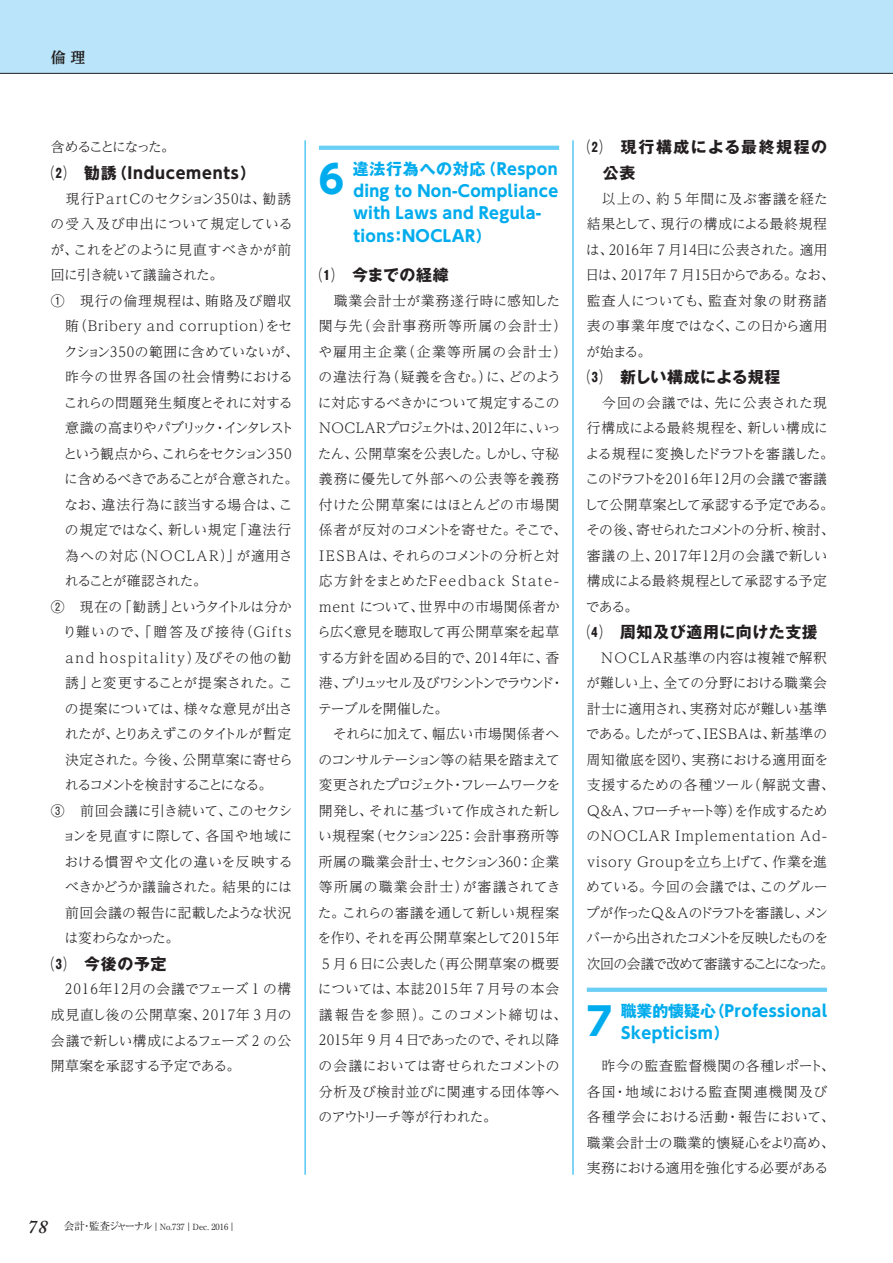
<style>
.page{position:relative;width:893px;height:1263px;background:#fff}
.page>*{position:absolute;margin:0;border:0;box-sizing:border-box;transform-origin:0 0}
.t1{font:700 38.25px "UD Shin Go Pr 6 N";color:#00aced}
.t2{font:700 15.9px/22.4px "UD Shin Go Pr 6 N";letter-spacing:.025em;color:#00aced}
.t3{font:700 15.9px "Gothic MB101 Pro";letter-spacing:.04em;color:#231f20}
.t4{font:700 15.9px "UD Shin Go Pr 6 N";letter-spacing:.045em;color:#231f20}
.t5{font:700 15.9px/25.5px "Gothic MB101 Pro";letter-spacing:.095em;color:#231f20}
.t6{font:700 15.9px "Gothic MB101 Pro";letter-spacing:.045em;color:#00aced}
.t7{font:700 15.9px "Gothic MB101 Pro";letter-spacing:.005em;color:#231f20}
.t8{font:700 14.85px "UD Reimin Pr 6 N";color:#231f20}
.t9{font:300 13.8px/25.5px "UD Reimin Pr 6 N";color:#231f20}
.t10{font:300 13.8px/25.5px "UD Reimin Pr 6 N";letter-spacing:.02em;color:#231f20}
.t11{font:300 13.8px/25.5px "UD Reimin Pr 6 N";letter-spacing:.025em;color:#231f20}
.t12{font:300 13.8px "UD Reimin Pr 6 N";letter-spacing:.06em;color:#231f20}
.t13{font:300 13.8px "UD Reimin Pr 6 N";letter-spacing:.04em;color:#231f20}
.t14{font:300 13.8px "UD Reimin Pr 6 N";letter-spacing:-.02em;color:#231f20}
.t15{font:300 13.8px "UD Reimin Pr 6 N";letter-spacing:-.025em;color:#231f20}
.t16{font:300 13.8px "UD Reimin Pr 6 N";letter-spacing:-.03em;color:#231f20}
.t17{font:300 13.8px "UD Reimin Pr 6 N";letter-spacing:.045em;color:#231f20}
.t18{font:300 13.8px "UD Reimin Pr 6 N";letter-spacing:-.055em;color:#231f20}
.t19{font:300 13.8px "UD Reimin Pr 6 N";letter-spacing:.115em;color:#231f20}
.t20{font:300 13.8px "UD Reimin Pr 6 N";letter-spacing:-.035em;color:#231f20}
.t21{font:300 13.8px "UD Reimin Pr 6 N";letter-spacing:.035em;color:#231f20}
.t22{font:300 13.8px "UD Reimin Pr 6 N";letter-spacing:.03em;color:#231f20}
.t23{font:300 13.8px "UD Reimin Pr 6 N";letter-spacing:-.05em;color:#231f20}
.t24{font:300 13.8px "UD Reimin Pr 6 N";letter-spacing:-.15em;color:#231f20}
.t25{font:300 13.8px "UD Reimin Pr 6 N";letter-spacing:.065em;color:#231f20}
.t26{font:300 13.8px "UD Reimin Pr 6 N";letter-spacing:.11em;color:#231f20}
.t27{font:300 13.8px "UD Reimin Pr 6 N";letter-spacing:-.14em;color:#231f20}
.t28{font:300 13.8px "UD Reimin Pr 6 N";letter-spacing:-.12em;color:#231f20}
.t29{font:300 13.8px "UD Reimin Pr 6 N";letter-spacing:-.045em;color:#231f20}
.t30{font:300 13.8px "UD Reimin Pr 6 N";letter-spacing:-.09em;color:#231f20}
.t31{font:300 13.8px "UD Reimin Pr 6 N";letter-spacing:-.13em;color:#231f20}
.t32{font:300 13.8px "UD Reimin Pr 6 N";letter-spacing:-.085em;color:#231f20}
.t33{font:300 13.8px "UD Reimin Pr 6 N";letter-spacing:-.06em;color:#231f20}
.t34{font:300 13.8px "UD Reimin Pr 6 N";letter-spacing:.075em;color:#231f20}
.t35{font:300 13.8px "UD Reimin Pr 6 N";letter-spacing:-.04em;color:#231f20}
.t36{font:300 13.8px "UD Reimin Pr 6 N";letter-spacing:.055em;color:#231f20}
.t37{font:300 13.8px "UD Reimin Pr 6 N";letter-spacing:.095em;color:#231f20}
.t38{font:300 13.8px "UD Reimin Pr 6 N";letter-spacing:.105em;color:#231f20}
.t39{font:300 13.8px "UD Reimin Pr 6 N";letter-spacing:.085em;color:#231f20}
.t40{font:300 13.8px "UD Reimin Pr 6 N";letter-spacing:.05em;color:#231f20}
.t41{font:300 13.8px "UD Reimin Pr 6 N";letter-spacing:-.075em;color:#231f20}
.t42{font:300 13.8px "UD Reimin Pr 6 N";letter-spacing:-.07em;color:#231f20}
.t43{font:300 13.8px "UD Reimin Pr 6 N";letter-spacing:-.125em;color:#231f20}
.t44{font:8.55px "Ryumin Pr 6 N";color:#231f20}
.s1{font-family:"Gothic MB101 Pro"}
.s2{font-family:"Gothic MB101 Pro";font-weight:400}
.s3{font-family:"UD Shin Go Pr 6 N"}
.s4{font-family:"Adobe Caslon Pro";font-weight:600;font-style:italic;font-size:19.2px}
.s5{font-size:10.65px}
</style>
<div class="page">
<div style="left:0;top:0;width:893px;height:73px;background:#b9e4f9"></div>
<hr style="left:0;top:73px;width:893px;height:1px;background:#231f20">
<hr style="left:573px;top:140px;width:1px;height:1035px;background:#00aced">
<hr style="left:305px;top:140px;width:1px;height:1035px;background:#00aced">
<svg style="left:587px;top:988px;width:240px;height:4px"></svg>
<svg style="left:319px;top:146px;width:240px;height:4px"></svg>
<p class="t8" style="left:51px;top:45px;width:36px">倫理</p>
<p class="t24" style="left:51px;top:136px;width:126px">含めることになった。</p>
<p class="t4" style="left:51px;top:160px;width:207px"><span class="s1">⑵　勧誘（</span>Inducements<span class="s1">）</span></p>
<p class="t12" style="left:51px;top:187px;width:242px">　現行PartCのセクション350は、勧誘</p>
<p class="t21" style="left:51px;top:213px;width:243px">の受入及び申出について規定している</p>
<p class="t9" style="left:50px;top:236px;width:242px">が、これをどのように見直すべきかが前</p>
<p class="t18" style="left:51px;top:264px;width:174px">回に引き続いて議論された。</p>
<p class="t12" style="left:51px;top:289px;width:242px"><span class="s2">①</span>　現行の倫理規程は、賄賂及び贈収</p>
<p class="t25" style="left:65px;top:315px;width:228px">賄（Bribery and corruption）をセ</p>
<p class="t15" style="left:64px;top:340px;width:236px">クション350の範囲に含めていないが、</p>
<p class="t17" style="left:65px;top:366px;width:229px">昨今の世界各国の社会情勢における</p>
<p class="t16" style="left:64px;top:391px;width:230px">これらの問題発生頻度とそれに対する</p>
<p class="t31" style="left:65px;top:417px;width:230px">意識の高まりやパブリック・インタレスト</p>
<p class="t28" style="left:64px;top:442px;width:229px">という観点から、これらをセクション350</p>
<p class="t18" style="left:64px;top:468px;width:235px">に含めるべきであることが合意された。</p>
<p class="t9" style="left:64px;top:491px;width:230px">なお、違法行為に該当する場合は、こ</p>
<p class="t11" style="left:65px;top:517px;width:228px">の規定ではなく、新しい規定「違法行</p>
<p class="t34" style="left:65px;top:544px;width:229px">為への対応（NOCLAR）」が適用さ</p>
<p class="t41" style="left:65px;top:570px;width:144px">れることが確認された。</p>
<p class="t32" style="left:51px;top:595px;width:242px"><span class="s2">②</span>　現在の「勧誘」というタイトルは分か</p>
<p class="t19" style="left:63px;top:621px;width:230px">り難いので、「贈答及び接待（Gifts</p>
<p class="t26" style="left:66px;top:646px;width:227px">and hospitality）及びその他の勧</p>
<p class="t9" style="left:65px;top:670px;width:229px">誘」と変更することが提案された。こ</p>
<p class="t14" style="left:65px;top:697px;width:229px">の提案については、様々な意見が出さ</p>
<p class="t18" style="left:65px;top:723px;width:228px">れたが、とりあえずこのタイトルが暫定</p>
<p class="t9" style="left:65px;top:746px;width:229px">決定された。今後、公開草案に寄せら</p>
<p class="t24" style="left:65px;top:774px;width:209px">れるコメントを検討することになる。</p>
<p class="t16" style="left:51px;top:799px;width:243px"><span class="s2">③</span>　前回会議に引き続いて、このセクシ</p>
<p class="t9" style="left:62px;top:823px;width:232px">ョンを見直すに際して、各国や地域に</p>
<p class="t40" style="left:64px;top:850px;width:230px">おける慣習や文化の違いを反映する</p>
<p class="t20" style="left:65px;top:876px;width:228px">べきかどうか議論された。結果的には</p>
<p class="t9" style="left:65px;top:899px;width:228px">前回会議の報告に記載したような状況</p>
<p class="t43" style="left:64px;top:927px;width:116px">は変わらなかった。</p>
<p class="t3" style="left:51px;top:950px;width:117px">⑶　今後の予定</p>
<p class="t9" style="left:51px;top:976px;width:242px;text-align:justify">　2016年12月の会議でフェーズ 1 の構成見直し後の公開草案、2017年 3 月の会議で新しい構成によるフェーズ 2 の公開草案を承認する予定である。</p>
<h1 class="t1" style="left:319px;top:148px;width:27px">6</h1>
<p class="t6" style="left:353px;top:155px;width:206px">違法行為への対応（<span class="s3">Respon</span></p>
<p class="t2" style="left:353px;top:179px;width:206px">ding to Non-Compliance with Laws and Regula&shy;tions<span class="s1">：</span>NOCLAR<span class="s1">）</span></p>
<p class="t3" style="left:319px;top:262px;width:131px">⑴　今までの経緯</p>
<p class="t12" style="left:319px;top:289px;width:243px">　職業会計士が業務遂行時に感知した</p>
<p class="t37" style="left:319px;top:315px;width:250px">関与先（会計事務所等所属の会計士）</p>
<p class="t38" style="left:318px;top:340px;width:250px">や雇用主企業（企業等所属の会計士）</p>
<p class="t13" style="left:319px;top:366px;width:244px">の違法行為（疑義を含む。）に、どのよう</p>
<p class="t35" style="left:318px;top:391px;width:243px">に対応するべきかについて規定するこの</p>
<p class="t9" style="left:319px;top:415px;width:243px">NOCLARプロジェクトは、2012年に、いっ</p>
<p class="t23" style="left:318px;top:442px;width:243px">たん、公開草案を公表した。しかし、守秘</p>
<p class="t17" style="left:319px;top:468px;width:242px">義務に優先して外部への公表等を義務</p>
<p class="t22" style="left:319px;top:493px;width:242px">付けた公開草案にはほとんどの市場関</p>
<p class="t14" style="left:319px;top:519px;width:249px">係者が反対のコメントを寄せた。そこで、</p>
<p class="t29" style="left:319px;top:544px;width:241px">IESBAは、それらのコメントの分析と対</p>
<p class="t19" style="left:319px;top:570px;width:242px">応方針をまとめたFeedback State-</p>
<p class="t21" style="left:319px;top:595px;width:242px">ment について、世界中の市場関係者か</p>
<p class="t16" style="left:317px;top:621px;width:244px">ら広く意見を聴取して再公開草案を起草</p>
<p class="t14" style="left:318px;top:646px;width:242px">する方針を固める目的で、2014年に、香</p>
<p class="t27" style="left:319px;top:672px;width:246px">港、ブリュッセル及びワシントンでラウンド・</p>
<p class="t42" style="left:318px;top:697px;width:132px">テーブルを開催した。</p>
<p class="t9" style="left:319px;top:721px;width:242px">　それらに加えて、幅広い市場関係者へ</p>
<p class="t33" style="left:319px;top:748px;width:243px">のコンサルテーション等の結果を踏まえて</p>
<p class="t30" style="left:319px;top:774px;width:243px">変更されたプロジェクト・フレームワークを</p>
<p class="t9" style="left:319px;top:797px;width:243px">開発し、それに基づいて作成された新し</p>
<p class="t13" style="left:318px;top:825px;width:242px">い規程案（セクション225：会計事務所等</p>
<p class="t13" style="left:319px;top:850px;width:242px">所属の職業会計士、セクション360：企業</p>
<p class="t39" style="left:319px;top:876px;width:243px">等所属の職業会計士）が審議されてき</p>
<p class="t15" style="left:318px;top:901px;width:243px">た。これらの審議を通して新しい規程案</p>
<p class="t9" style="left:317px;top:925px;width:243px">を作り、それを再公開草案として2015年</p>
<p class="t22" style="left:322px;top:952px;width:238px">5 月 6 日に公表した（再公開草案の概要</p>
<p class="t12" style="left:318px;top:978px;width:243px">については、本誌2015年 7 月号の本会</p>
<p class="t36" style="left:319px;top:1003px;width:249px">議報告を参照）。このコメント締切は、</p>
<p class="t20" style="left:319px;top:1029px;width:241px">2015年 9 月 4 日であったので、それ以降</p>
<p class="t15" style="left:319px;top:1054px;width:243px">の会議においては寄せられたコメントの</p>
<p class="t17" style="left:319px;top:1080px;width:242px">分析及び検討並びに関連する団体等へ</p>
<p class="t23" style="left:319px;top:1105px;width:180px">のアウトリーチ等が行われた。</p>
<p class="t44" style="left:28px;top:1220px;width:210px"><span class="s4">78</span> <span class="s5">会計・監査ジャーナル</span>｜No.737｜Dec. 2016｜</p>
<p class="t5" style="left:603px;top:133px;width:226px;text-indent:-16px">⑵　現行構成による最終規程の公表</p>
<p class="t10" style="left:585px;top:185px;width:251px">　以上の、約 5 年間に及ぶ審議を経た結果として、現行の構成による最終規程は、2016年 7 月14日に公表された。適用日は、2017年 7 月15日からである。なお、監査人についても、監査対象の財務諸表の事業年度ではなく、この日から適用が始まる。</p>
<p class="t7" style="left:587px;top:364px;width:195px">⑶　新しい構成による規程</p>
<p class="t9" style="left:584px;top:389px;width:252px">　今回の会議では、先に公表された現行構成による最終規程を、新しい構成による規程に変換したドラフトを審議した。このドラフトを2016年12月の会議で審議して公開草案として承認する予定である。その後、寄せられたコメントの分析、検討、審議の上、2017年12月の会議で新しい構成による最終規程として承認する予定である。</p>
<p class="t3" style="left:587px;top:619px;width:233px">⑷　周知及び適用に向けた支援</p>
<p class="t9" style="left:586px;top:644px;width:250px">　NOCLAR基準の内容は複雑で解釈が難しい上、全ての分野における職業会計士に適用され、実務対応が難しい基準である。したがって、IESBAは、新基準の周知徹底を図り、実務における適用面を支援するための各種ツール（解説文書、<br>Q&amp;A、フローチャート等）を作成するためのNOCLAR Implementation Ad&shy;visory Groupを立ち上げて、作業を進めている。今回の会議では、このグループが作ったQ&amp;Aのドラフトを審議し、メンバーから出されたコメントを反映したものを次回の会議で改めて審議することになった。</p>
<p class="t2" style="left:621px;top:999px;width:208px"><span class="s1">職業的懐疑心（</span>Professional</p>
<h1 class="t1" style="left:587px;top:990px;width:27px">7</h1>
<p class="t2" style="left:621px;top:1021px;width:110px">Skepticism<span class="s1">）</span></p>
<p class="t11" style="left:587px;top:1052px;width:249px">　昨今の監査監督機関の各種レポート、各国・地域における監査関連機関及び各種学会における活動・報告において、職業会計士の職業的懐疑心をより高め、実務における適用を強化する必要がある</p>
</div>
